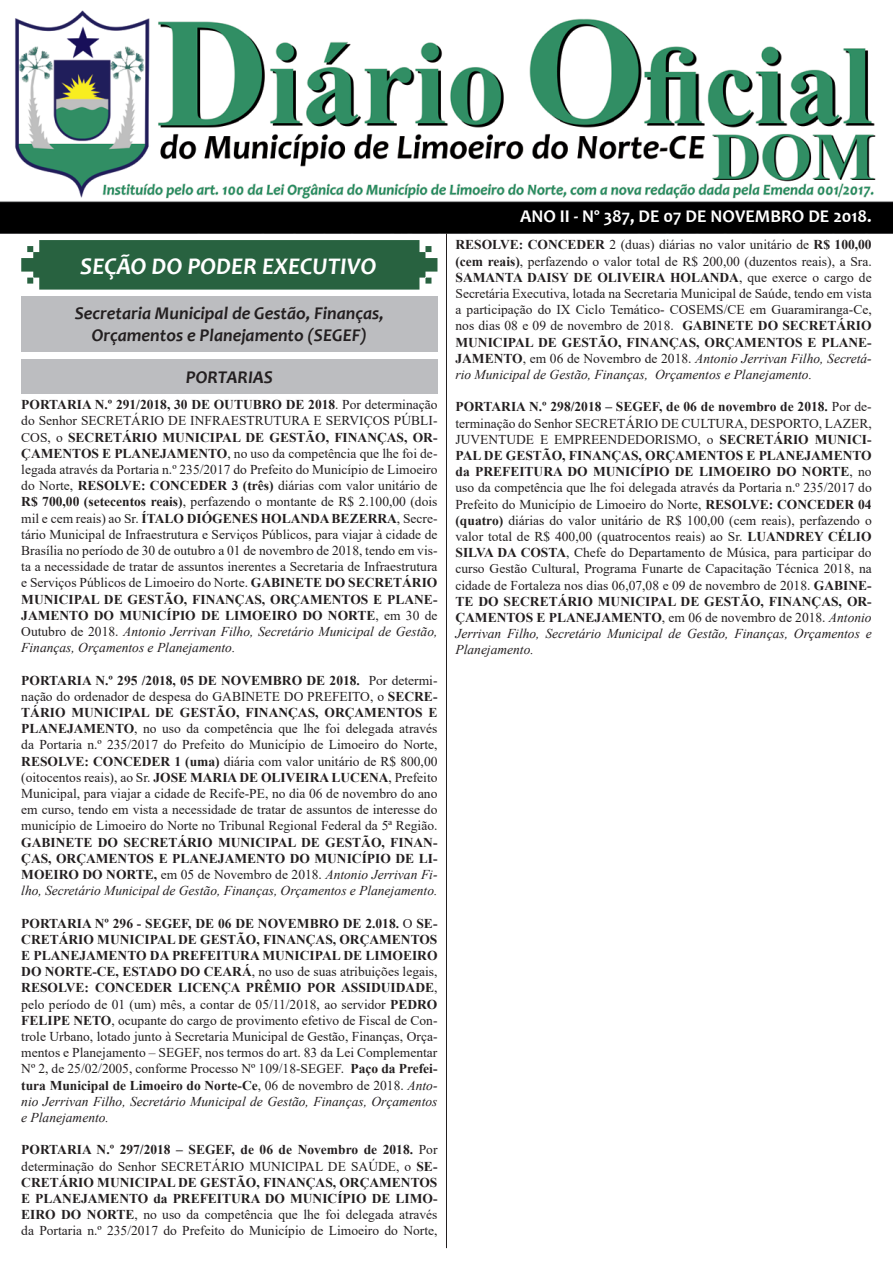
<style>
.page{position:relative;width:893px;height:1263px;background:#fff}
.page>*{position:absolute;margin:0;border:0;box-sizing:border-box;transform-origin:0 0}
.t1{font:italic 700 24px "Candara";color:#fff}
.t2{font:italic 700 18px "Candara";color:#231f20}
.t3{font:700 18px "Candara";color:#fff}
.t4{font:13.5px/16.2px "Times New Roman";color:#231f20;text-align:justify}
.s1{font-weight:700}
.s2{font-style:italic}
</style>
<div class="page">
<img style="left:0;top:10px;width:893px;height:224px">
<svg style="left:21px;top:240px;width:416px;height:50px;background:#346a4a"></svg>
<hr style="left:446px;top:233px;width:1px;height:1015px;background:#231f20">
<div style="left:21px;top:296px;width:416px;height:55px;background:#bcbdc0"></div>
<div style="left:21px;top:359px;width:416px;height:35px;background:#bcbdc0"></div>
<p class="t1" style="left:80px;top:251px;width:298px">SEÇÃO DO PODER EXECUTIVO</p>
<p class="t2" style="left:75px;top:302px;width:310px">Secretaria Municipal de Gestão, Finanças,</p>
<p class="t2" style="left:92px;top:324px;width:276px">Orçamentos e Planejamento (SEGEF)</p>
<p class="t2" style="left:186px;top:366px;width:89px">PORTARIAS</p>
<p class="t4" style="left:21px;top:396px;width:418px"><span class="s1">PORTARIA N.º 291/2018, 30 DE OUTUBRO DE 2018</span>. Por determinação do Senhor SECRETÁRIO DE INFRAESTRUTURA E SERVIÇOS PÚBLI-COS, o <span class="s1">SECRETÁRIO MUNICIPAL DE GESTÃO, FINANÇAS, OR-ÇAMENTOS E PLANEJAMENTO</span>, no uso da competência que lhe foi de&shy;legada através da Portaria n.º 235/2017 do Prefeito do Município de Limoeiro do Norte, <span class="s1">RESOLVE: CONCEDER 3 (três)</span> diárias com valor unitário de <span class="s1">R$ 700,00 (setecentos reais)</span>, perfazendo o montante de R$ 2.100,00 (dois mil e cem reais) ao Sr. <span class="s1">ÍTALO DIÓGENES HOLANDA BEZERRA</span>, Secre&shy;tário Municipal de Infraestrutura e Serviços Públicos, para viajar à cidade de Brasília no período de 30 de outubro a 01 de novembro de 2018, tendo em vis&shy;ta a necessidade de tratar de assuntos inerentes a Secretaria de Infraestrutura e Serviços Públicos de Limoeiro do Norte. <span class="s1">GABINETE DO SECRETÁRIO MUNICIPAL DE GESTÃO, FINANÇAS, ORÇAMENTOS E PLANE-JAMENTO DO MUNICÍPIO DE LIMOEIRO DO NORTE</span>, em 30 de Outubro de 2018. <span class="s2">Antonio Jerrivan Filho, Secretário Municipal de Gestão, Finanças, Orçamentos e Planejamento.</span></p>
<p class="t4" style="left:21px;top:671px;width:418px"><span class="s1">PORTARIA N.º 295 /2018, 05 DE NOVEMBRO DE 2018.</span> Por determi&shy;nação do ordenador de despesa do GABINETE DO PREFEITO, o <span class="s1">SECRE-TÁRIO MUNICIPAL DE GESTÃO, FINANÇAS, ORÇAMENTOS E PLANEJAMENTO</span>, no uso da competência que lhe foi delegada através da Portaria n.º 235/2017 do Prefeito do Município de Limoeiro do Norte, <span class="s1">RESOLVE: CONCEDER 1 (uma)</span> diária com valor unitário de R$ 800,00 (oitocentos reais), ao Sr. <span class="s1">JOSE MARIA DE OLIVEIRA LUCENA</span>, Prefeito Municipal, para viajar a cidade de Recife-PE, no dia 06 de novembro do ano em curso, tendo em vista a necessidade de tratar de assuntos de interesse do município de Limoeiro do Norte no Tribunal Regional Federal da 5ª Região.<br><span class="s1">GABINETE DO SECRETÁRIO MUNICIPAL DE GESTÃO, FINAN-ÇAS, ORÇAMENTOS E PLANEJAMENTO DO MUNICÍPIO DE LI-MOEIRO DO NORTE,</span> em 05 de Novembro de 2018. <span class="s2">Antonio Jerrivan Fi&shy;lho, Secretário Municipal de Gestão, Finanças, Orçamentos e Planejamento.</span></p>
<p class="t4" style="left:21px;top:914px;width:418px"><span class="s1">PORTARIA Nº 296 - SEGEF, DE 06 DE NOVEMBRO DE 2.018.</span> O <span class="s1">SE-CRETÁRIO MUNICIPAL DE GESTÃO, FINANÇAS, ORÇAMENTOS E PLANEJAMENTO DA PREFEITURA MUNICIPAL DE LIMOEIRO DO NORTE-CE, ESTADO DO CEARÁ</span>, no uso de suas atribuições legais, <span class="s1">RESOLVE: CONCEDER LICENÇA PRÊMIO POR ASSIDUIDADE</span>, pelo período de 01 (um) mês, a contar de 05/11/2018, ao servidor <span class="s1">PEDRO FELIPE NETO</span>, ocupante do cargo de provimento efetivo de Fiscal de Con&shy;trole Urbano, lotado junto à Secretaria Municipal de Gestão, Finanças, Orça&shy;mentos e Planejamento – SEGEF, nos termos do art. 83 da Lei Complementar Nº 2, de 25/02/2005, conforme Processo Nº 109/18-SEGEF. <span class="s1">Paço da Prefei&shy;tura Municipal de Limoeiro do Norte-Ce</span>, 06 de novembro de 2018. <span class="s2">Anto&shy;nio Jerrivan Filho, Secretário Municipal de Gestão, Finanças, Orçamentos e Planejamento.</span></p>
<p class="t4" style="left:21px;top:1141px;width:418px"><span class="s1">PORTARIA N.º 297/2018 – SEGEF, de 06 de Novembro de 2018.</span> Por determinação do Senhor SECRETÁRIO MUNICIPAL DE SAÚDE, o <span class="s1">SE-CRETÁRIO MUNICIPAL DE GESTÃO, FINANÇAS, ORÇAMENTOS E PLANEJAMENTO da PREFEITURA DO MUNICÍPIO DE LIMO-EIRO DO NORTE</span>, no uso da competência que lhe foi delegada através da Portaria n.º 235/2017 do Prefeito do Município de Limoeiro do Norte,</p>
<p class="t3" style="left:520px;top:205px;width:353px">ANO II - Nº 387, DE 07 DE NOVEMBRO DE 2018.</p>
<p class="t4" style="left:455px;top:236px;width:418px"><span class="s1">RESOLVE: CONCEDER</span> 2 (duas) diárias no valor unitário de <span class="s1">R$ 100,00 (cem reais)</span>, perfazendo o valor total de R$ 200,00 (duzentos reais), a Sra.<br><span class="s1">SAMANTA DAISY DE OLIVEIRA HOLANDA</span>, que exerce o cargo de Secretária Executiva, lotada na Secretaria Municipal de Saúde, tendo em vista a participação do IX Ciclo Temático- COSEMS/CE em Guaramiranga-Ce, nos dias 08 e 09 de novembro de 2018. <span class="s1">GABINETE DO SECRETÁRIO MUNICIPAL DE GESTÃO, FINANÇAS, ORÇAMENTOS E PLANE-JAMENTO</span>, em 06 de Novembro de 2018. <span class="s2">Antonio Jerrivan Filho, Secretá&shy;rio Municipal de Gestão, Finanças, Orçamentos e Planejamento.</span></p>
<p class="t4" style="left:455px;top:398px;width:418px"><span class="s1">PORTARIA N.º 298/2018 – SEGEF, de 06 de novembro de 2018.</span> Por de&shy;terminação do Senhor SECRETÁRIO DE CULTURA, DESPORTO, LAZER, JUVENTUDE E EMPREENDEDORISMO, o <span class="s1">SECRETÁRIO MUNICI-PAL DE GESTÃO, FINANÇAS, ORÇAMENTOS E PLANEJAMENTO da PREFEITURA DO MUNICÍPIO DE LIMOEIRO DO NORTE</span>, no uso da competência que lhe foi delegada através da Portaria n.º 235/2017 do Prefeito do Município de Limoeiro do Norte, <span class="s1">RESOLVE: CONCEDER 04 (quatro)</span> diárias do valor unitário de R$ 100,00 (cem reais), perfazendo o valor total de R$ 400,00 (quatrocentos reais) ao Sr. <span class="s1">LUANDREY CÉLIO SILVA DA COSTA</span>, Chefe do Departamento de Música, para participar do curso Gestão Cultural, Programa Funarte de Capacitação Técnica 2018, na cidade de Fortaleza nos dias 06,07,08 e 09 de novembro de 2018. <span class="s1">GABINE-TE DO SECRETÁRIO MUNICIPAL DE GESTÃO, FINANÇAS, OR-ÇAMENTOS E PLANEJAMENTO</span>, em 06 de novembro de 2018. <span class="s2">Antonio Jerrivan Filho, Secretário Municipal de Gestão, Finanças, Orçamentos e Planejamento.</span></p>
</div>
